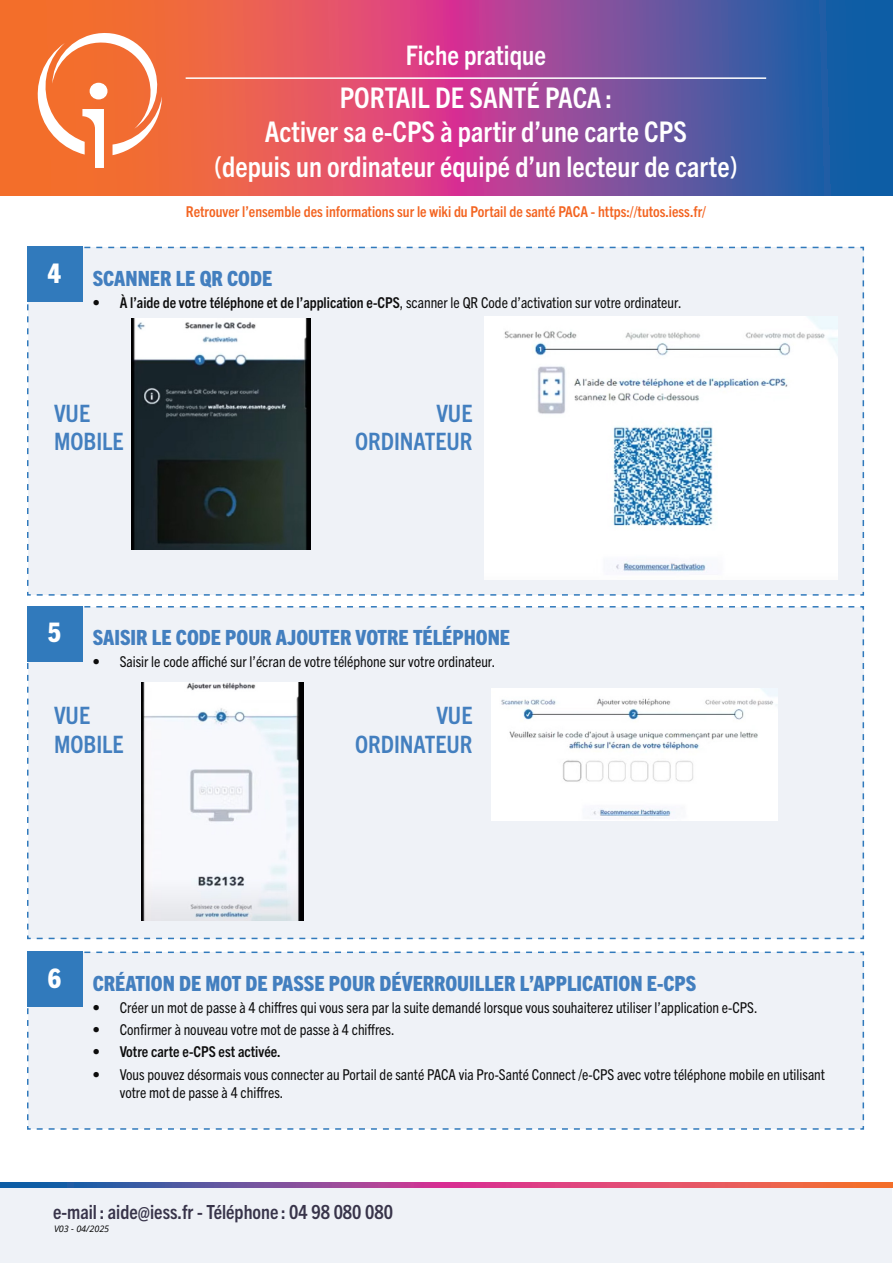
<style>
.page{position:relative;width:893px;height:1263px;background:#fff}
.page>*{position:absolute;margin:0;border:0;box-sizing:border-box;transform-origin:0 0}
.t1{font:700 condensed 28.5px/34.2px "Trade Gothic Next LT Pro";color:#fff;text-align:center}
.t2{font:700 condensed 27px "Trade Gothic Next LT Pro";color:#fff}
.t3{font:800 condensed 27px "Trade Gothic Next LT Pro";color:#fff}
.t4{font:700 condensed 24px "Trade Gothic Next LT Pro";color:#437fbf}
.t5{font:800 condensed 21px "Trade Gothic Next LT Pro";color:#437fbf}
.t6{font:700 condensed 19.5px "Trade Gothic Next LT Pro";color:#38344a}
.t7{font:condensed 15px/18px "Trade Gothic Next LT Pro";color:#0d0d0d}
.t8{font:700 condensed 15px "Trade Gothic Next LT Pro";color:#f36421}
.t9{font:700 condensed 15px "Trade Gothic Next LT Pro";color:#0d0d0d}
.t10{font:italic 9px "Open Sans";color:#000}
.s1{font-weight:700}
</style>
<div class="page">
<svg style="left:0;top:1182px;width:892px;height:5px;background:#a55282"></svg>
<svg style="left:0;top:0;width:893px;height:196px;background:#a1557f"></svg>
<div style="left:0;top:1188px;width:892px;height:74px;background:#eff2f7"></div>
<svg style="left:33px;top:27px;width:129px;height:141px"></svg>
<div style="left:90px;top:83px;width:17px;height:16px;background:#fff;border-radius:50%"></div>
<hr style="left:186px;top:77px;width:580px;height:2px;background:#fff">
<div style="left:27px;top:246px;width:838px;height:350px;background:#eff2f7"></div>
<div style="left:27px;top:247px;width:55px;height:55px;background:#317abc"></div>
<img style="left:132px;top:319px;width:178px;height:231px">
<img style="left:484px;top:316px;width:353px;height:263px">
<div style="left:27px;top:606px;width:838px;height:334px;background:#eff2f7"></div>
<div style="left:27px;top:606px;width:55px;height:55px;background:#317abc"></div>
<img style="left:141px;top:682px;width:162px;height:239px">
<img style="left:492px;top:689px;width:285px;height:131px">
<div style="left:27px;top:951px;width:838px;height:179px;background:#eff2f7"></div>
<div style="left:27px;top:951px;width:55px;height:56px;background:#317abc"></div>
<h2 class="t2" style="left:406px;top:36px;width:142px">Fiche pratique</h2>
<h1 class="t1" style="left:214px;top:79px;width:525px">PORTAIL DE SANTÉ PACA :<br>Activer sa e-CPS à partir d’une carte CPS<br>(depuis un ordinateur équipé d’un lecteur de carte)</h1>
<p class="t3" style="left:48px;top:254px;width:15px">4</p>
<p class="t8" style="left:186px;top:201px;width:522px">Retrouver l’ensemble des informations sur le wiki du Portail de santé PACA - https://tutos.iess.fr/</p>
<p class="t5" style="left:93px;top:264px;width:181px">SCANNER LE QR CODE</p>
<p class="t7" style="left:93px;top:293px;width:590px"><span class="s1">• À l’aide de votre téléphone et de l’application e-CPS</span>, scanner le QR Code d’activation sur votre ordinateur.</p>
<p class="t4" style="left:54px;top:396px;width:38px">VUE</p>
<p class="t4" style="left:54px;top:425px;width:71px">MOBILE</p>
<p class="t4" style="left:436px;top:396px;width:38px">VUE</p>
<p class="t4" style="left:355px;top:425px;width:119px">ORDINATEUR</p>
<p class="t3" style="left:48px;top:614px;width:15px">5</p>
<p class="t5" style="left:93px;top:623px;width:419px">SAISIR LE CODE POUR AJOUTER VOTRE TÉLÉPHONE</p>
<p class="t7" style="left:93px;top:652px;width:404px">• Saisir le code affiché sur l’écran de votre téléphone sur votre ordinateur.</p>
<p class="t4" style="left:54px;top:699px;width:38px">VUE</p>
<p class="t4" style="left:54px;top:728px;width:71px">MOBILE</p>
<p class="t4" style="left:436px;top:699px;width:38px">VUE</p>
<p class="t4" style="left:355px;top:728px;width:119px">ORDINATEUR</p>
<p class="t3" style="left:48px;top:959px;width:15px">6</p>
<p class="t5" style="left:93px;top:969px;width:605px">CRÉATION DE MOT DE PASSE POUR DÉVERROUILLER L’APPLICATION E-CPS</p>
<p class="t7" style="left:93px;top:997px;width:666px">• Créer un mot de passe à 4 chiffres qui vous sera par la suite demandé lorsque vous souhaiterez utiliser l’application e-CPS.</p>
<p class="t7" style="left:93px;top:1020px;width:303px">• Confirmer à nouveau votre mot de passe à 4 chiffres.</p>
<p class="t9" style="left:93px;top:1041px;width:189px">• Votre carte e-CPS est activée.</p>
<p class="t7" style="left:120px;top:1064px;width:707px;text-indent:-27px">• Vous pouvez désormais vous connecter au Portail de santé PACA via Pro-Santé Connect /e-CPS avec votre téléphone mobile en utilisant votre mot de passe à 4 chiffres.</p>
<h3 class="t6" style="left:53px;top:1199px;width:341px">e-mail : aide@iess.fr - Téléphone : 04 98 080 080</h3>
<p class="t10" style="left:54px;top:1223px;width:57px">V03 - 04/2025</p>
</div>
